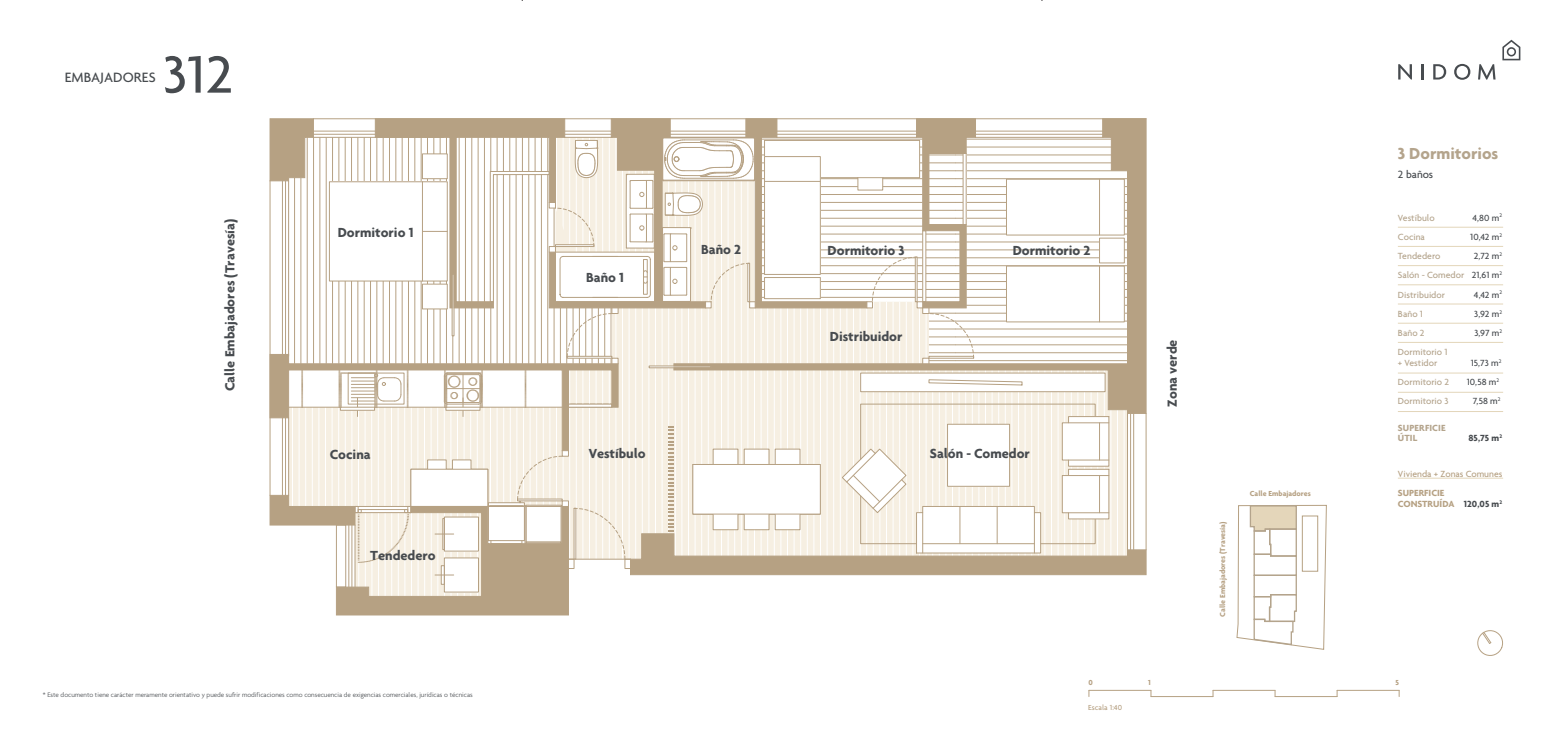
<style>
.page{position:relative;width:1551px;height:737px;background:#fff}
.page>*{position:absolute;margin:0;border:0;box-sizing:border-box;transform-origin:0 0}
.t1{font:500 56.44px "Agenda";color:#474b4f}
.t2{font:700 17.24px "Agenda";color:#b4a48c}
.t3{font:500 14.61px "Agenda";color:#474b4f}
.t4{font:700 14.17px "Agenda";color:#474b4f}
.t5{font:500 11.38px "Agenda";color:#464a4e}
.t6{font:500 9.62px/19.2px "Agenda";color:#b4a48c;text-align:justify}
.t7{font:500 9.62px "Agenda";color:#464a4e}
.t8{font:700 9.62px/10.5px "Agenda";color:#b6a183}
.t9{font:500 9.62px "Agenda";color:#b6a183}
.t10{font:700 9.62px/10.5px "Agenda";letter-spacing:.015em;color:#b4a48c}
.t11{font:500 9.62px "Agenda";color:#474b4f}
.t12{font:700 9.62px "Agenda";color:#464a4e}
.t13{font:700 7.88px "Agenda";color:#b6a183}
.t14{font:500 7.88px "Agenda";letter-spacing:.005em;color:#b6a183}
.t15{font:300 7px "Agenda";color:#474b4f}
.s1{color:#45494e}
.s2{color:#464a4e}
.s3{color:#474b4f}
</style>
<div class="page">
<svg style="left:1236px;top:504px;width:90px;height:146px"></svg>
<svg style="left:270px;top:118px;width:876px;height:497px"></svg>
<svg style="left:673px;top:118px;width:473px;height:296px"></svg>
<hr style="left:288px;top:181px;width:1px;height:175px;background:#b6a183">
<svg style="left:1502px;top:40px;width:18px;height:20px"></svg>
<svg style="left:1421px;top:64px;width:2px;height:15px"></svg>
<svg style="left:1433px;top:64px;width:12px;height:15px"></svg>
<svg style="left:1454px;top:64px;width:16px;height:16px"></svg>
<svg style="left:1478px;top:64px;width:17px;height:16px"></svg>
<svg style="left:1398px;top:64px;width:13px;height:15px"></svg>
<svg style="left:1477px;top:630px;width:26px;height:26px"></svg>
<hr style="left:1397px;top:227px;width:105px;height:1px;background:#e3d6ba">
<hr style="left:1397px;top:246px;width:105px;height:1px;background:#e3d6ba">
<hr style="left:1397px;top:265px;width:105px;height:1px;background:#e3d6ba">
<hr style="left:1397px;top:285px;width:105px;height:1px;background:#e3d6ba">
<hr style="left:1397px;top:304px;width:105px;height:1px;background:#e3d6ba">
<hr style="left:1397px;top:323px;width:105px;height:1px;background:#e3d6ba">
<hr style="left:1397px;top:342px;width:105px;height:1px;background:#e3d6ba">
<hr style="left:1397px;top:373px;width:105px;height:1px;background:#e3d6ba">
<hr style="left:1397px;top:392px;width:105px;height:1px;background:#e3d6ba">
<hr style="left:1397px;top:411px;width:105px;height:1px;background:#e3d6ba">
<hr style="left:1397px;top:478px;width:105px;height:1px;background:#e3d6ba">
<hr style="left:1088px;top:690px;width:62px;height:1px;background:#b6a183">
<hr style="left:1150px;top:696px;width:62px;height:1px;background:#b6a183">
<hr style="left:1212px;top:690px;width:62px;height:1px;background:#b6a183">
<hr style="left:1274px;top:696px;width:62px;height:1px;background:#b6a183">
<hr style="left:1336px;top:690px;width:62px;height:1px;background:#b6a183">
<h3 class="t3" style="left:65px;top:68px;width:92px">EMBAJADORES</h3>
<h1 class="t1" style="left:163px;top:40px;width:71px">312</h1>
<h3 class="t4" style="left:221px;top:391px;width:173px;rotate:-90deg">Calle Embajadores (Travesía)</h3>
<h3 class="t4" style="left:338px;top:224px;width:77px">Dormitorio 1</h3>
<h3 class="t4" style="left:330px;top:446px;width:42px">Cocina</h3>
<h3 class="t4" style="left:370px;top:547px;width:67px">Tendedero</h3>
<p class="t15" style="left:43px;top:691px;width:431px">* Este documento tiene carácter meramente orientativo y puede sufrir modificaciones como consecuencia de exigencias comerciales, jurídicas o técnicas</p>
<h3 class="t4" style="left:586px;top:269px;width:39px">Baño 1</h3>
<h3 class="t4" style="left:701px;top:240px;width:41px">Baño 2</h3>
<h3 class="t4" style="left:827px;top:241px;width:78px">Dormitorio 3</h3>
<h3 class="t4" style="left:829px;top:327px;width:74px">Distribuidor</h3>
<h3 class="t4" style="left:1012px;top:241px;width:79px">Dormitorio 2</h3>
<h3 class="t4" style="left:588px;top:445px;width:58px">Vestíbulo</h3>
<h3 class="t4" style="left:929px;top:445px;width:101px">Salón - Comedor</h3>
<h3 class="t4" style="left:1163px;top:406px;width:68px;rotate:-90deg">Zona verde</h3>
<p class="t13" style="left:1217px;top:616px;width:97px;rotate:-90deg">Calle Embajadores (Travesía)</p>
<p class="t13" style="left:1249px;top:489px;width:62px">Calle Embajadores</p>
<h2 class="t2" style="left:1397px;top:143px;width:102px">3 Dormitorios</h2>
<h3 class="t5" style="left:1397px;top:167px;width:37px">2 baños</h3>
<h3 class="t6" style="left:1397px;top:207px;width:38px">Vestíbulo</h3>
<h3 class="t7" style="left:1472px;top:211px;width:31px">4,80 m<sup>2</sup></h3>
<h3 class="t6" style="left:1397px;top:227px;width:29px">Cocina</h3>
<h3 class="t7" style="left:1469px;top:231px;width:34px">10,42 m<sup>2</sup></h3>
<h3 class="t6" style="left:1397px;top:246px;width:44px">Tendedero</h3>
<h3 class="t6" style="left:1397px;top:246px;width:106px;text-indent:76px"><span class="s1">2,72 m</span><sup>2<br></sup>Salón - Comedor <span class="s2">21,61 m</span><sup>2<br></sup>Distribuidor</h3>
<h3 class="t7" style="left:1473px;top:288px;width:30px">4,42 m<sup>2</sup></h3>
<h3 class="t6" style="left:1397px;top:304px;width:27px">Baño 1</h3>
<h3 class="t7" style="left:1473px;top:308px;width:29px">3,92 m<sup>2</sup></h3>
<h3 class="t6" style="left:1397px;top:323px;width:28px">Baño 2</h3>
<h3 class="t7" style="left:1474px;top:327px;width:29px">3,97 m<sup>2</sup></h3>
<h3 class="t6" style="left:1397px;top:347px;width:51px;line-height:10.5px">Dormitorio 1 + Vestidor</h3>
<h3 class="t11" style="left:1470px;top:357px;width:32px">15,73 m<sup>2</sup></h3>
<h3 class="t6" style="left:1397px;top:372px;width:53px">Dormitorio 2</h3>
<h3 class="t7" style="left:1466px;top:376px;width:34px">10,58 m<sup>2</sup></h3>
<h3 class="t6" style="left:1397px;top:391px;width:52px">Dormitorio 3</h3>
<h3 class="t7" style="left:1472px;top:395px;width:29px">7,58 m<sup>2</sup></h3>
<h3 class="t10" style="left:1397px;top:422px;width:49px">SUPERFICIE<br>ÚTIL</h3>
<h3 class="t12" style="left:1468px;top:432px;width:35px">85,75 m<sup>2</sup></h3>
<h3 class="t9" style="left:1397px;top:468px;width:106px">Vivienda + Zonas Comunes</h3>
<h3 class="t8" style="left:1397px;top:487px;width:106px">SUPERFICIE<br>CONSTRUÍDA <span class="s3">120,05 m</span><sup>2</sup></h3>
<p class="t13" style="left:1088px;top:677px;width:6px">0</p>
<p class="t13" style="left:1148px;top:677px;width:4px">1</p>
<p class="t13" style="left:1395px;top:677px;width:5px">5</p>
<p class="t14" style="left:1087px;top:703px;width:36px">Escala 1:40</p>
</div>
